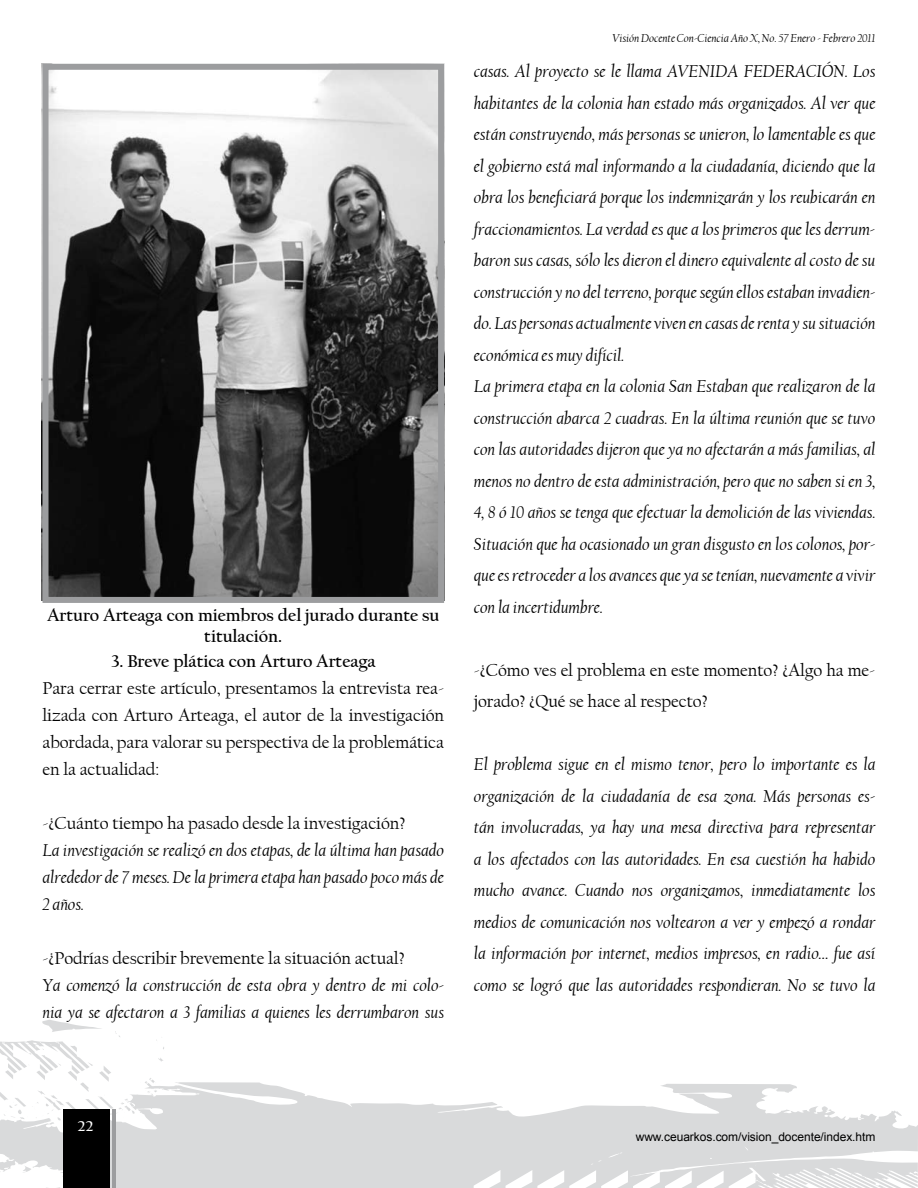
<style>
.page{position:relative;width:918px;height:1188px;background:#fff}
.page>*{position:absolute;margin:0;border:0;box-sizing:border-box;transform-origin:0 0}
.t1{font:italic 18px/31.5px "Californian FB";letter-spacing:-.005em;color:#000}
.t2{font:18px/27px "Californian FB";letter-spacing:-.005em;color:#000}
.t3{font:700 18px/21.6px "Californian FB";letter-spacing:-.005em;color:#000;text-align:center}
.t4{font:700 15px "Californian FB";color:#fff}
.t5{font:italic 12px "Californian FB";letter-spacing:-.005em;color:#000}
.t6{font:12px "Arial";letter-spacing:-.005em;color:#000}
</style>
<div class="page">
<svg style="left:0;top:1082px;width:917px;height:106px;fill:#d9dadb"></svg>
<svg style="left:474px;top:1146px;width:292px;height:42px"></svg>
<svg style="left:0;top:1020px;width:166px;height:105px"></svg>
<div style="left:64px;top:1110px;width:46px;height:78px;background:#000"></div>
<hr style="left:113px;top:1110px;width:3px;height:78px;background:#9c9d9f">
<svg style="left:917px;top:1125px;width:1px;height:62px"></svg>
<img style="left:42px;top:64px;width:395px;height:536px">
<div style="left:43px;top:64px;width:401px;height:539px;border:6px solid #9c9d9f"></div>
<p class="t3" style="left:47px;top:604px;width:394px">Arturo Arteaga con miembros del jurado durante su titulación.</p>
<p class="t3" style="left:111px;top:651px;width:267px">3. Breve plática con Arturo Arteaga</p>
<p class="t2" style="left:43px;top:675px;width:403px;text-align:justify">Para cerrar este artículo, presentamos la entrevista rea&shy;lizada con Arturo Arteaga, el autor de la investigación abordada, para valorar su perspectiva de la problemática en la actualidad:</p>
<p class="t2" style="left:43px;top:810px;width:364px">-¿Cuánto tiempo ha pasado desde la investigación?</p>
<p class="t1" style="left:43px;top:837px;width:403px;line-height:27px;text-align:justify">La investigación se realizó en dos etapas, de la última han pasado alrededor de 7 meses. De la primera etapa han pasado poco más de 2 años.</p>
<p class="t2" style="left:43px;top:945px;width:364px">-¿Podrías describir brevemente la situación actual?</p>
<p class="t1" style="left:43px;top:972px;width:403px;line-height:27px">Ya comenzó la construcción de esta obra y dentro de mi colo&shy;nia ya se afectaron a 3 familias a quienes les derrumbaron sus</p>
<p class="t5" style="left:612px;top:31px;width:265px">Visión Docente Con-Ciencia Año X, No. 57 Enero - Febrero 2011</p>
<p class="t1" style="left:474px;top:56px;width:403px">casas. Al proyecto se le llama AVENIDA FEDERACIÓN. Los habitantes de la colonia han estado más organizados. Al ver que están construyendo, más personas se unieron, lo lamentable es que el gobierno está mal informando a la ciudadanía, diciendo que la obra los beneficiará porque los indemnizarán y los reubicarán en fraccionamientos. La verdad es que a los primeros que les derrum&shy;baron sus casas, sólo les dieron el dinero equivalente al costo de su construcción y no del terreno, porque según ellos estaban invadien&shy;do. Las personas actualmente viven en casas de renta y su situación económica es muy difícil.<br>La primera etapa en la colonia San Estaban que realizaron de la construcción abarca 2 cuadras. En la última reunión que se tuvo con las autoridades dijeron que ya no afectarán a más familias, al menos no dentro de esta administración, pero que no saben si en 3, 4, 8 ó 10 años se tenga que efectuar la demolición de las viviendas.<br>Situación que ha ocasionado un gran disgusto en los colonos, por&shy;que es retroceder a los avances que ya se tenían, nuevamente a vivir con la incertidumbre.</p>
<p class="t2" style="left:474px;top:654px;width:403px;line-height:31.5px">-¿Cómo ves el problema en este momento? ¿Algo ha me&shy;jorado? ¿Qué se hace al respecto?</p>
<p class="t1" style="left:474px;top:749px;width:403px;text-align:justify">El problema sigue en el mismo tenor, pero lo importante es la organización de la ciudadanía de esa zona. Más personas es&shy;tán involucradas, ya hay una mesa directiva para representar a los afectados con las autoridades. En esa cuestión ha habido mucho avance. Cuando nos organizamos, inmediatamente los medios de comunicación nos voltearon a ver y empezó a rondar la información por internet, medios impresos, en radio… fue así como se logró que las autoridades respondieran. No se tuvo la</p>
<p class="t4" style="left:78px;top:1118px;width:17px">22</p>
<p class="t6" style="left:636px;top:1129px;width:241px">www.ceuarkos.com/vision_docente/index.htm</p>
</div>
